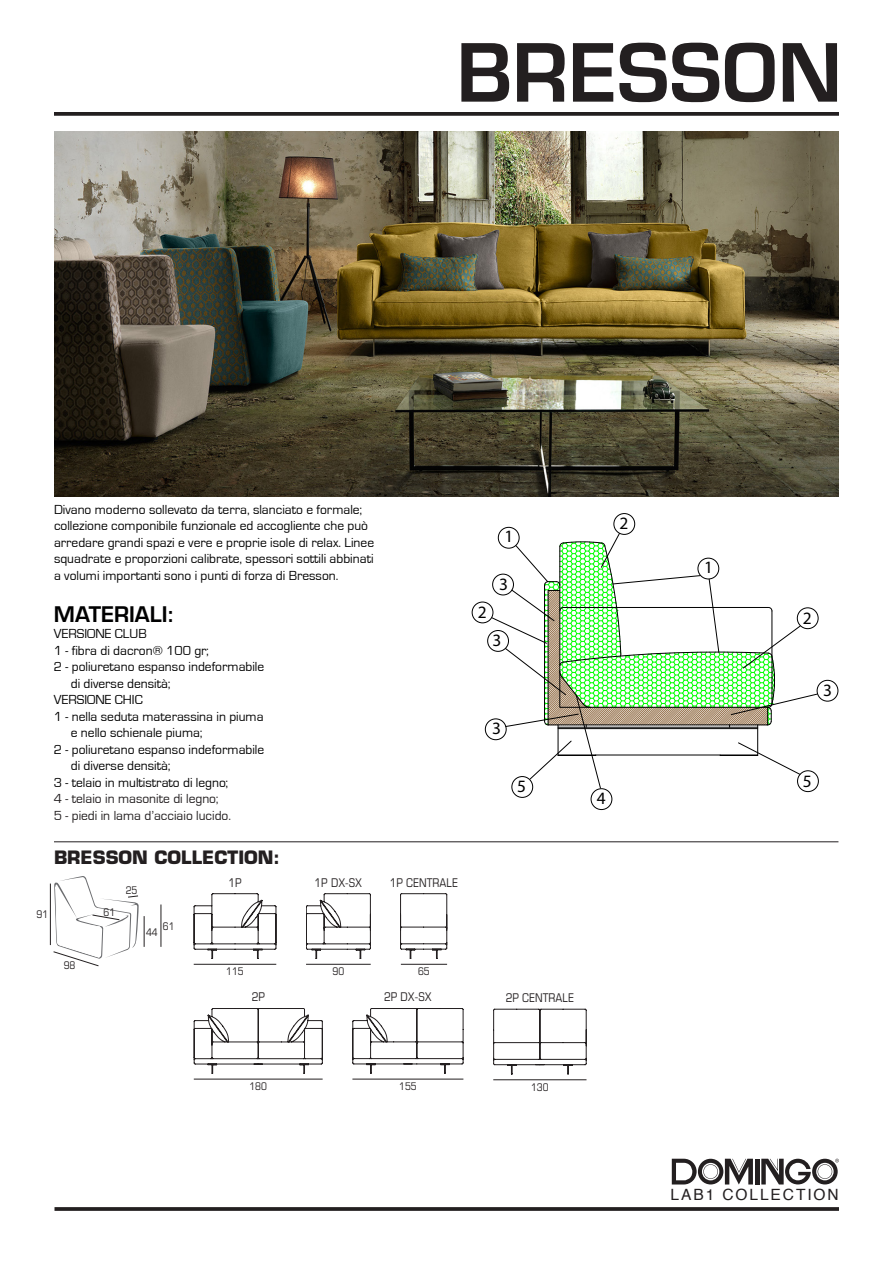
<style>
.page{position:relative;width:893px;height:1263px;background:#fff}
.page>*{position:absolute;margin:0;border:0;box-sizing:border-box;transform-origin:0 0}
.t1{font:600 78px "Eurostile";color:#231f20}
.t2{font:600 21px "Eurostile";color:#000001}
.t3{font:700 18px "Eurostile";color:#231f20}
.t4{font:17.4px "Romantic";color:#000}
.t5{font:15.45px "Helvetica";letter-spacing:.125em;color:#231f20}
.t6{font:13.5px/16.5px "Eurostile";color:#000001}
.t7{font:13.5px "Eurostile";color:#231f20}
.t8{font:condensed 12px "Eurostile";color:#231f20}
.t9{font:condensed 10.5px "Eurostile";color:#231f20}
</style>
<div class="page">
<svg style="left:54px;top:112px;width:785px;height:4px;fill:#231f20"></svg>
<svg style="left:55px;top:1207px;width:784px;height:4px"></svg>
<hr style="left:755px;top:1159px;width:4px;height:25px;background:#231f20">
<svg style="left:761px;top:1159px;width:78px;height:25px"></svg>
<svg style="left:672px;top:1159px;width:81px;height:25px"></svg>
<hr style="left:54px;top:841px;width:784px;height:1px;background:#231f20">
<hr style="left:144px;top:916px;width:1px;height:31px;background:#231f20">
<hr style="left:161px;top:904px;width:1px;height:43px;background:#231f20">
<hr style="left:50px;top:883px;width:1px;height:62px;background:#231f20">
<div style="left:512px;top:776px;width:21px;height:21px;border:1px solid #000;border-radius:50%"></div>
<div style="left:485px;top:719px;width:21px;height:21px;border:1px solid #000;border-radius:50%"></div>
<div style="left:488px;top:630px;width:21px;height:21px;border:1px solid #000;border-radius:50%"></div>
<div style="left:472px;top:602px;width:21px;height:21px;border:1px solid #000;border-radius:50%"></div>
<div style="left:797px;top:771px;width:21px;height:21px;border:1px solid #000;border-radius:50%"></div>
<div style="left:817px;top:680px;width:21px;height:21px;border:1px solid #000;border-radius:50%"></div>
<div style="left:797px;top:608px;width:21px;height:21px;border:1px solid #000;border-radius:50%"></div>
<div style="left:614px;top:513px;width:21px;height:21px;border:1px solid #000;border-radius:50%"></div>
<div style="left:498px;top:527px;width:21px;height:21px;border:1px solid #000;border-radius:50%"></div>
<svg style="left:492px;top:533px;width:325px;height:255px"></svg>
<div style="left:591px;top:789px;width:21px;height:21px;border:1px solid #000;border-radius:50%"></div>
<img style="left:55px;top:132px;width:784px;height:365px">
<svg style="left:53px;top:876px;width:86px;height:90px"></svg>
<svg style="left:194px;top:893px;width:82px;height:66px"></svg>
<svg style="left:194px;top:1008px;width:129px;height:65px"></svg>
<svg style="left:352px;top:1008px;width:111px;height:65px"></svg>
<svg style="left:493px;top:1009px;width:93px;height:65px"></svg>
<svg style="left:306px;top:893px;width:65px;height:66px"></svg>
<svg style="left:400px;top:893px;width:47px;height:66px"></svg>
<hr style="left:194px;top:964px;width:82px;height:1px;background:#231f20">
<hr style="left:194px;top:1079px;width:129px;height:1px;background:#231f20">
<hr style="left:352px;top:1079px;width:111px;height:1px;background:#231f20">
<hr style="left:493px;top:1079px;width:93px;height:1px;background:#231f20">
<hr style="left:306px;top:964px;width:65px;height:1px;background:#231f20">
<hr style="left:401px;top:964px;width:46px;height:1px;background:#231f20">
<p class="t1" style="left:456px;top:24px;width:387px">BRESSON</p>
<p class="t6" style="left:54px;top:501px;width:322px">Divano moderno sollevato da terra, slanciato e formale; collezione componibile funzionale ed accogliente che può arredare grandi spazi e vere e proprie isole di relax. Linee squadrate e proporzioni calibrate, spessori sottili abbinati a volumi importanti sono i punti di forza di Bresson.</p>
<p class="t2" style="left:54px;top:601px;width:122px">MATERIALI:</p>
<p class="t6" style="left:54px;top:626px;width:94px">VERSIONE CLUB</p>
<p class="t6" style="left:54px;top:642px;width:157px">1 - fibra di dacron® 100 gr;</p>
<p class="t6" style="left:54px;top:659px;width:212px">2 - poliuretano espanso indeformabile</p>
<p class="t6" style="left:71px;top:675px;width:101px">di diverse densità;</p>
<p class="t6" style="left:54px;top:692px;width:90px">VERSIONE CHIC</p>
<p class="t6" style="left:54px;top:708px;width:211px">1 - nella seduta materassina in piuma</p>
<p class="t6" style="left:71px;top:725px;width:133px">e nello schienale piuma;</p>
<p class="t6" style="left:54px;top:741px;width:212px">2 - poliuretano espanso indeformabile</p>
<p class="t6" style="left:71px;top:758px;width:101px">di diverse densità;</p>
<p class="t6" style="left:54px;top:774px;width:176px">3 - telaio in multistrato di legno;</p>
<p class="t7" style="left:54px;top:792px;width:166px">4 - telaio in masonite di legno;</p>
<p class="t7" style="left:54px;top:808px;width:179px">5 - piedi in lama d’acciaio lucido.</p>
<p class="t9" style="left:37px;top:908px;width:13px">91</p>
<p class="t3" style="left:54px;top:846px;width:227px">BRESSON COLLECTION:</p>
<p class="t9" style="left:104px;top:906px;width:13px">61</p>
<p class="t9" style="left:126px;top:884px;width:13px">25</p>
<p class="t9" style="left:163px;top:920px;width:13px">61</p>
<p class="t9" style="left:146px;top:925px;width:13px">44</p>
<p class="t8" style="left:228px;top:875px;width:15px">1P</p>
<p class="t8" style="left:315px;top:875px;width:49px">1P DX-SX</p>
<p class="t8" style="left:390px;top:875px;width:70px">1P CENTRALE</p>
<p class="t4" style="left:505px;top:526px;width:10px">1</p>
<p class="t4" style="left:478px;top:601px;width:10px">2</p>
<p class="t4" style="left:499px;top:574px;width:10px">3</p>
<p class="t4" style="left:493px;top:630px;width:10px">3</p>
<p class="t4" style="left:492px;top:717px;width:10px">3</p>
<p class="t4" style="left:517px;top:776px;width:10px">5</p>
<p class="t4" style="left:619px;top:513px;width:10px">2</p>
<p class="t4" style="left:597px;top:788px;width:10px">4</p>
<p class="t4" style="left:704px;top:557px;width:10px">1</p>
<p class="t4" style="left:803px;top:607px;width:10px">2</p>
<p class="t4" style="left:823px;top:680px;width:10px">3</p>
<p class="t4" style="left:803px;top:770px;width:10px">5</p>
<p class="t9" style="left:64px;top:959px;width:13px">98</p>
<p class="t9" style="left:226px;top:965px;width:19px">115</p>
<p class="t8" style="left:252px;top:990px;width:15px">2P</p>
<p class="t9" style="left:333px;top:965px;width:13px">90</p>
<p class="t9" style="left:418px;top:965px;width:13px">65</p>
<p class="t8" style="left:384px;top:990px;width:49px">2P DX-SX</p>
<p class="t8" style="left:506px;top:990px;width:70px">2P CENTRALE</p>
<p class="t9" style="left:249px;top:1080px;width:19px">180</p>
<p class="t9" style="left:399px;top:1080px;width:19px">155</p>
<p class="t9" style="left:531px;top:1080px;width:19px">130</p>
<p class="t5" style="left:671px;top:1182px;width:170px">LAB1 COLLECTION</p>
</div>
